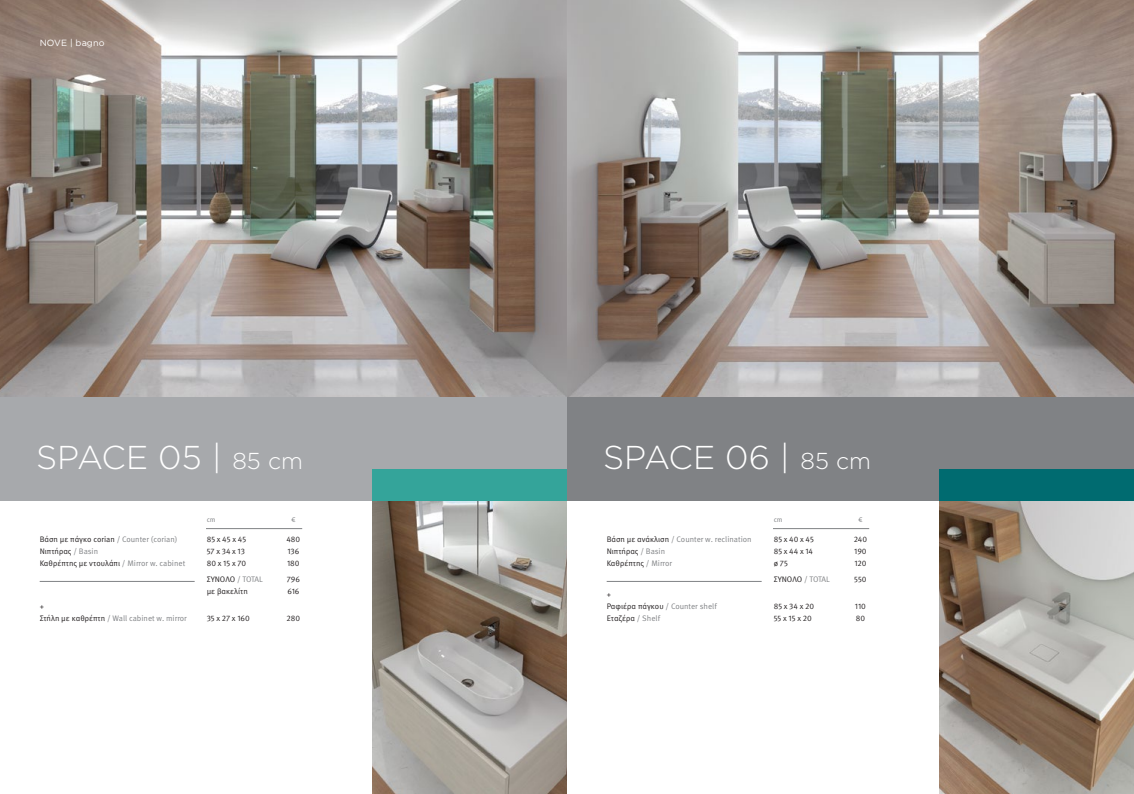
<style>
.page{position:relative;width:1134px;height:794px;background:#fff}
.page>*{position:absolute;margin:0;border:0;box-sizing:border-box;transform-origin:0 0}
.t1{font:300 33px "Gotham Greek";color:#fff}
.t2{font:9px "Gotham Greek";letter-spacing:.01em;color:#fff}
.t3{font:8px/12px "Meta Pro";color:#231f20}
.t4{font:8px/12px "Meta Pro";color:#808285}
.t5{font:7px "Meta Pro";color:#808285}
.s1{font-size:23px}
.s2{color:#808285}
.s3{color:#231f20}
</style>
<div class="page">
<img style="left:939px;top:501px;width:195px;height:293px">
<img style="left:567px;top:0;width:567px;height:397px">
<img style="left:372px;top:501px;width:195px;height:293px">
<img style="left:0;top:0;width:567px;height:397px">
<div style="left:0;top:397px;width:567px;height:104px;background:#a7a9ac"></div>
<div style="left:567px;top:397px;width:567px;height:104px;background:#808285"></div>
<div style="left:372px;top:469px;width:195px;height:32px;background:#34a49a"></div>
<div style="left:939px;top:469px;width:195px;height:32px;background:#006b70"></div>
<hr style="left:607px;top:581px;width:155px;height:1px;background:#808285">
<hr style="left:40px;top:581px;width:155px;height:1px;background:#808285">
<hr style="left:773px;top:528px;width:96px;height:1px;background:#808285">
<hr style="left:206px;top:528px;width:96px;height:1px;background:#808285">
<p class="t2" style="left:40px;top:38px;width:66px">NOVE | bagno</p>
<h1 class="t1" style="left:36px;top:440px;width:268px">SPACE 05 | <span class="s1">85 cm</span></h1>
<h1 class="t1" style="left:603px;top:440px;width:270px">SPACE 06 | <span class="s1">85 cm</span></h1>
<p class="t5" style="left:207px;top:515px;width:10px">cm</p>
<p class="t5" style="left:291px;top:515px;width:6px">€</p>
<p class="t5" style="left:774px;top:515px;width:10px">cm</p>
<p class="t5" style="left:858px;top:515px;width:6px">€</p>
<p class="t3" style="left:40px;top:533px;width:139px">Βάση με πάγκο corian <span class="s2">/ Counter (corian)</span></p>
<p class="t3" style="left:207px;top:533px;width:41px">85 x 45 x 45</p>
<p class="t3" style="left:287px;top:533px;width:15px">480</p>
<p class="t3" style="left:40px;top:545px;width:60px">Νιπτήρας <span class="s2">/ Basin</span></p>
<p class="t3" style="left:207px;top:545px;width:40px">57 x 34 x 13</p>
<p class="t3" style="left:287px;top:545px;width:13px">136</p>
<p class="t3" style="left:40px;top:557px;width:147px">Καθρέπτης με ντουλάπι <span class="s2">/ Mirror w. cabinet</span></p>
<p class="t3" style="left:207px;top:557px;width:41px">80 x 15 x 70</p>
<p class="t3" style="left:287px;top:557px;width:14px">180</p>
<p class="t3" style="left:207px;top:573px;width:58px">ΣΥΝΟΛΟ <span class="s2">/ TOTAL</span></p>
<p class="t3" style="left:287px;top:573px;width:15px">796</p>
<p class="t3" style="left:207px;top:585px;width:43px">με βακελίτη</p>
<p class="t3" style="left:287px;top:585px;width:14px">616</p>
<p class="t4" style="left:40px;top:600px;width:149px"><span class="s3">+<br>Στήλη με καθρέπτη</span> / Wall cabinet w. mirror</p>
<p class="t3" style="left:207px;top:612px;width:45px">35 x 27 x 160</p>
<p class="t3" style="left:287px;top:612px;width:15px">280</p>
<p class="t4" style="left:607px;top:533px;width:147px"><span class="s3">Βάση με ανάκλιση</span> / Counter w. reclination</p>
<p class="t3" style="left:774px;top:533px;width:42px">85 x 40 x 45</p>
<p class="t3" style="left:854px;top:533px;width:15px">240</p>
<p class="t3" style="left:607px;top:545px;width:60px">Νιπτήρας <span class="s2">/ Basin</span></p>
<p class="t3" style="left:774px;top:545px;width:41px">85 x 44 x 14</p>
<p class="t3" style="left:854px;top:545px;width:14px">190</p>
<p class="t3" style="left:607px;top:557px;width:67px">Καθρέπτης <span class="s2">/ Mirror</span></p>
<p class="t3" style="left:774px;top:557px;width:16px">ø 75</p>
<p class="t3" style="left:854px;top:557px;width:14px">120</p>
<p class="t3" style="left:774px;top:573px;width:58px">ΣΥΝΟΛΟ <span class="s2">/ TOTAL</span></p>
<p class="t3" style="left:854px;top:573px;width:14px">550</p>
<p class="t3" style="left:607px;top:588px;width:112px">+<br>Ραφιέρα πάγκου <span class="s2">/ Counter shelf</span></p>
<p class="t3" style="left:774px;top:600px;width:42px">85 x 34 x 20</p>
<p class="t3" style="left:855px;top:600px;width:13px">110</p>
<p class="t3" style="left:607px;top:612px;width:55px">Εταζέρα <span class="s2">/ Shelf</span></p>
<p class="t3" style="left:774px;top:612px;width:40px">55 x 15 x 20</p>
<p class="t3" style="left:856px;top:612px;width:11px">80</p>
</div>
